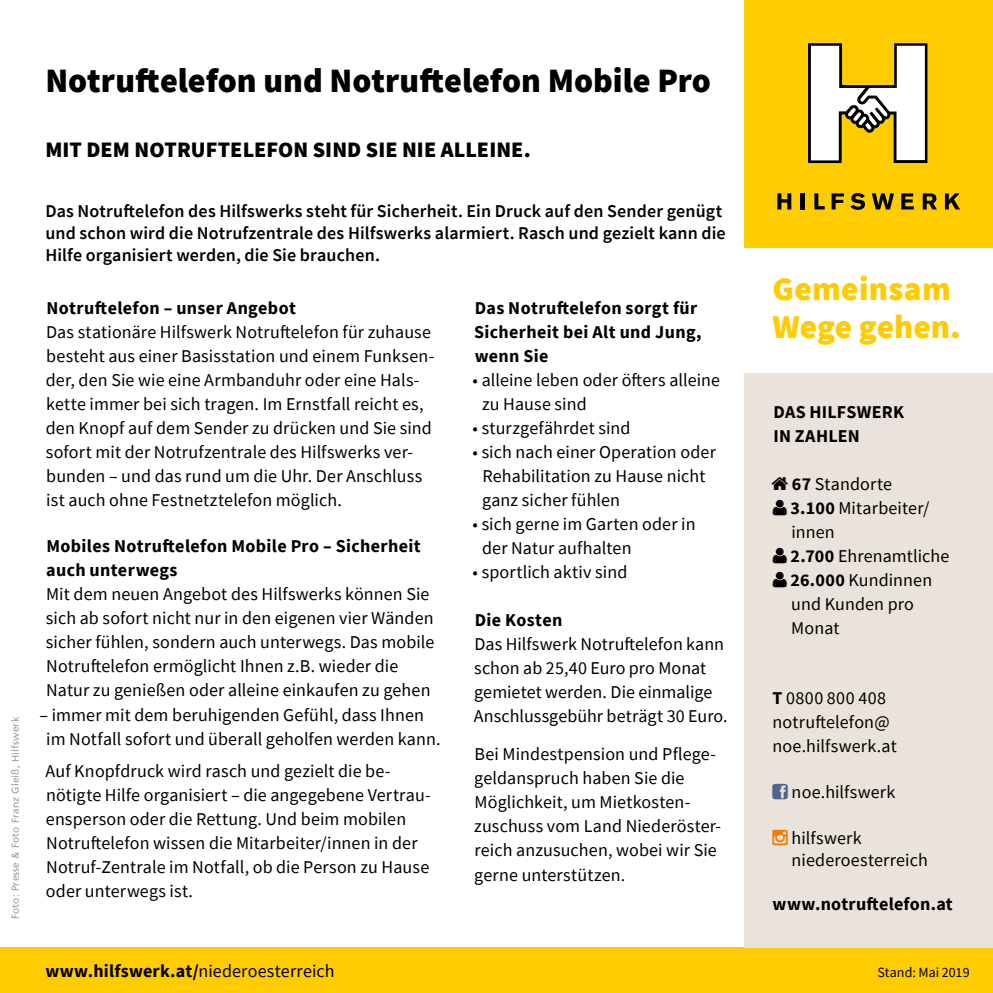
<style>
.page{position:relative;width:993px;height:993px;background:#fff}
.page>*{position:absolute;margin:0;border:0;box-sizing:border-box;transform-origin:0 0}
.t1{font:900 34px "Source Sans Pro";color:#000}
.t2{font:900 33.2px/37.8px "Source Sans Pro";letter-spacing:.01em;color:#fc0}
.t3{font:900 22px "Source Sans Pro";letter-spacing:.005em;color:#000}
.t4{font:18px/24px "Source Sans Pro";letter-spacing:.005em;color:#000}
.t5{font:700 18px/24px "Source Sans Pro";letter-spacing:.02em;color:#000}
.t6{font:600 18px/22px "Source Sans Pro";letter-spacing:.01em;color:#000}
.t7{font:14px "Source Sans Pro";letter-spacing:.005em;color:#000}
.t8{font:10px "Frutiger";letter-spacing:.02em;color:#9d9d9c}
.s1{font-weight:700}
.s2{font-weight:400}
</style>
<div class="page">
<div style="left:0;top:947px;width:992px;height:45px;background:#fc0"></div>
<div style="left:744px;top:367px;width:248px;height:580px;background:#eae3db"></div>
<div style="left:744px;top:0;width:248px;height:248px;background:#fc0"></div>
<svg style="left:808px;top:43px;width:119px;height:120px"></svg>
<svg style="left:944px;top:193px;width:15px;height:16px"></svg>
<svg style="left:777px;top:193px;width:14px;height:16px"></svg>
<hr style="left:800px;top:193px;width:4px;height:16px;background:#000">
<svg style="left:814px;top:193px;width:10px;height:16px"></svg>
<svg style="left:831px;top:193px;width:12px;height:16px"></svg>
<svg style="left:850px;top:193px;width:14px;height:17px"></svg>
<svg style="left:871px;top:193px;width:22px;height:16px"></svg>
<svg style="left:901px;top:193px;width:12px;height:16px"></svg>
<svg style="left:922px;top:193px;width:14px;height:16px"></svg>
<div style="left:744px;top:248px;width:248px;height:125px;background:#fff"></div>
<p class="t8" style="left:9px;top:918px;width:204px;rotate:-90deg">Foto: Presse &amp; Foto Franz Gleiß, Hilfswerk</p>
<h1 class="t1" style="left:45px;top:57px;width:667px">Notruftelefon und Notruftelefon Mobile Pro</h1>
<p class="t3" style="left:45px;top:135px;width:487px">MIT DEM NOTRUFTELEFON SIND SIE NIE ALLEINE.</p>
<p class="t6" style="left:45px;top:200px;width:681px">Das Notruftelefon des Hilfswerks steht für Sicherheit. Ein Druck auf den Sender genügt und schon wird die Notrufzentrale des Hilfswerks alarmiert. Rasch und gezielt kann die<br>Hilfe organisiert werden, die Sie brauchen.</p>
<p class="t5" style="left:46px;top:296px;width:251px">Notruftelefon – unser Angebot</p>
<p class="t4" style="left:46px;top:320px;width:390px">Das stationäre Hilfswerk Notruftelefon für zuhause besteht aus einer Basisstation und einem Funksen&shy;der, den Sie wie eine Armbanduhr oder eine Hals&shy;kette immer bei sich tragen. Im Ernstfall reicht es, den Knopf auf dem Sender zu drücken und Sie sind sofort mit der Notrufzentrale des Hilfswerks ver&shy;bunden – und das rund um die Uhr. Der Anschluss ist auch ohne Festnetztelefon möglich.</p>
<p class="t5" style="left:46px;top:534px;width:376px">Mobiles Notruftelefon Mobile Pro – Sicherheit auch unterwegs</p>
<p class="t4" style="left:46px;top:582px;width:390px">Mit dem neuen Angebot des Hilfswerks können Sie sich ab sofort nicht nur in den eigenen vier Wänden sicher fühlen, sondern auch unterwegs. Das mobile Notruftelefon ermöglicht Ihnen z.B. wieder die Natur zu genießen oder alleine einkaufen zu gehen</p>
<p class="t4" style="left:46px;top:702px;width:395px;text-indent:-7px">– immer mit dem beruhigenden Gefühl, dass Ihnen im Notfall sofort und überall geholfen werden kann.</p>
<p class="t4" style="left:45px;top:758px;width:387px">Auf Knopfdruck wird rasch und gezielt die be&shy;nötigte Hilfe organisiert – die angegebene Vertrau&shy;ensperson oder die Rettung. Und beim mobilen Notruftelefon wissen die Mitarbeiter/innen in der Notruf-Zentrale im Notfall, ob die Person zu Hause oder unterwegs ist.</p>
<p class="t5" style="left:474px;top:296px;width:229px">Das Notruftelefon sorgt für<br>Sicherheit bei Alt und Jung, wenn Sie</p>
<p class="t4" style="left:482px;top:368px;width:239px;text-indent:-10px">• alleine leben oder öfters alleine zu Hause sind</p>
<p class="t4" style="left:472px;top:416px;width:159px">• sturzgefährdet sind</p>
<p class="t4" style="left:482px;top:440px;width:235px;text-indent:-10px">• sich nach einer Operation oder<br>Rehabilitation zu Hause nicht ganz sicher fühlen</p>
<p class="t4" style="left:482px;top:512px;width:215px;text-indent:-10px">• sich gerne im Garten oder in der Natur aufhalten</p>
<p class="t4" style="left:472px;top:560px;width:156px">• sportlich aktiv sind</p>
<p class="t5" style="left:474px;top:608px;width:89px">Die Kosten</p>
<p class="t4" style="left:473px;top:632px;width:255px">Das Hilfswerk Notruftelefon kann schon ab 25,40 Euro pro Monat gemietet werden. Die einmalige<br>Anschlussgebühr beträgt 30 Euro.</p>
<p class="t4" style="left:474px;top:742px;width:248px">Bei Mindestpension und Pflege&shy;geldanspruch haben Sie die<br>Möglichkeit, um Mietkosten&shy;zuschuss vom Land Niederöster&shy;reich anzusuchen, wobei wir Sie gerne unterstützen.</p>
<h2 class="t2" style="left:772px;top:270px;width:190px">Gemeinsam<br>Wege gehen.</h2>
<p class="t5" style="left:773px;top:399px;width:132px">DAS HILFSWERK<br>IN ZAHLEN</p>
<p class="t4" style="left:790px;top:472px;width:160px"><span class="s1">67</span> Standorte<br><span class="s1">3.100</span> Mitarbeiter/ innen<br><span class="s1">2.700</span> Ehrenamtliche<br><span class="s1">26.000</span> Kundinnen und Kunden pro<br>Monat</p>
<p class="t4" style="left:772px;top:686px;width:126px"><span class="s1">T</span> 0800 800 408 notruftelefon@ noe.hilfswerk.at</p>
<p class="t4" style="left:791px;top:780px;width:105px">noe.hilfswerk</p>
<p class="t4" style="left:791px;top:827px;width:138px;line-height:22px">hilfswerk niederoesterreich</p>
<p class="t5" style="left:772px;top:891px;width:182px">www.notruftelefon.at</p>
<p class="t5" style="left:45px;top:958px;width:291px">www.hilfswerk.at/<span class="s2">niederoesterreich</span></p>
<p class="t7" style="left:877px;top:962px;width:94px">Stand: Mai 2019</p>
</div>
